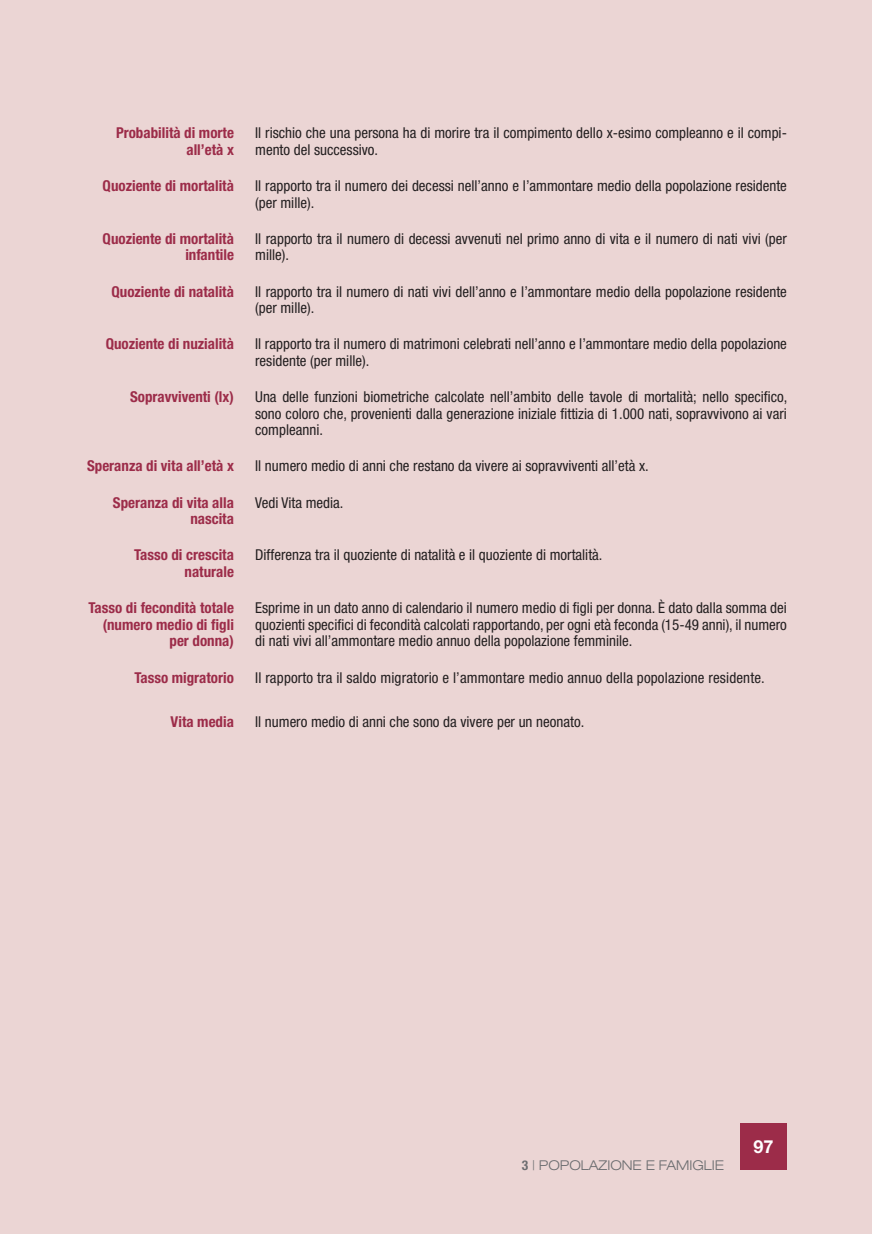
<style>
.page{position:relative;width:872px;height:1234px;background:#fff}
.page>*{position:absolute;margin:0;border:0;box-sizing:border-box;transform-origin:0 0}
.t1{font:700 18px "Helvetica Neue LT Std";color:#fff}
.t2{font:condensed 15px/16.5px "Helvetica Neue LT Std";color:#231f20}
.t3{font:700 condensed 15px/16.5px "Helvetica Neue LT Std";color:#9c2c49;text-align:right}
.t4{font:300 expanded 13.5px "Helvetica Neue LT Std";color:#6c6d70}
.s1{font-weight:700;font-stretch:condensed}
</style>
<div class="page">
<div style="left:0;top:0;width:872px;height:1233px;background:#ebd5d4"></div>
<div style="left:740px;top:1123px;width:47px;height:46px;background:#9c2c49"></div>
<p class="t3" style="left:116px;top:124px;width:119px">Probabilità di morte all’età x</p>
<p class="t2" style="left:255px;top:125px;width:533px">Il rischio che una persona ha di morire tra il compimento dello x-esimo compleanno e il compi&shy;mento del successivo.</p>
<p class="t3" style="left:103px;top:177px;width:133px">Quoziente di mortalità</p>
<p class="t2" style="left:255px;top:177px;width:533px">Il rapporto tra il numero dei decessi nell’anno e l’ammontare medio della popolazione residente (per mille).</p>
<p class="t3" style="left:103px;top:230px;width:133px">Quoziente di mortalità infantile</p>
<p class="t2" style="left:255px;top:230px;width:533px">Il rapporto tra il numero di decessi avvenuti nel primo anno di vita e il numero di nati vivi (per mille).</p>
<p class="t3" style="left:111px;top:283px;width:124px">Quoziente di natalità</p>
<p class="t2" style="left:255px;top:283px;width:533px">Il rapporto tra il numero di nati vivi dell’anno e l’ammontare medio della popolazione residente (per mille).</p>
<p class="t3" style="left:106px;top:335px;width:130px">Quoziente di nuzialità</p>
<p class="t2" style="left:255px;top:336px;width:533px">Il rapporto tra il numero di matrimoni celebrati nell’anno e l’ammontare medio della popolazione residente (per mille).</p>
<p class="t3" style="left:130px;top:388px;width:105px">Sopravviventi (lx)</p>
<p class="t2" style="left:255px;top:388px;width:534px;text-align:justify">Una delle funzioni biometriche calcolate nell’ambito delle tavole di mortalità; nello specifico, sono coloro che, provenienti dalla generazione iniziale fittizia di 1.000 nati, sopravvivono ai vari compleanni.</p>
<p class="t3" style="left:87px;top:457px;width:148px">Speranza di vita all’età x</p>
<p class="t2" style="left:255px;top:457px;width:395px">Il numero medio di anni che restano da vivere ai sopravviventi all’età x.</p>
<p class="t3" style="left:113px;top:494px;width:122px">Speranza di vita alla nascita</p>
<p class="t2" style="left:255px;top:494px;width:90px">Vedi Vita media.</p>
<p class="t3" style="left:134px;top:546px;width:101px">Tasso di crescita naturale</p>
<p class="t2" style="left:255px;top:546px;width:349px">Differenza tra il quoziente di natalità e il quoziente di mortalità.</p>
<p class="t3" style="left:89px;top:599px;width:147px">Tasso di fecondità totale (numero medio di figli per donna)</p>
<p class="t2" style="left:255px;top:599px;width:533px;text-align:justify">Esprime in un dato anno di calendario il numero medio di figli per donna. È dato dalla somma dei quozienti specifici di fecondità calcolati rapportando, per ogni età feconda (15-49 anni), il numero di nati vivi all’ammontare medio annuo della popolazione femminile.</p>
<p class="t3" style="left:134px;top:668px;width:101px">Tasso migratorio</p>
<p class="t2" style="left:255px;top:668px;width:511px">Il rapporto tra il saldo migratorio e l’ammontare medio annuo della popolazione residente.</p>
<p class="t3" style="left:171px;top:712px;width:65px">Vita media</p>
<p class="t2" style="left:255px;top:713px;width:331px">Il numero medio di anni che sono da vivere per un neonato.</p>
<p class="t4" style="left:522px;top:1156px;width:204px"><span class="s1">3</span> | POPOLAZIONE E FAMIGLIE</p>
<p class="t1" style="left:753px;top:1135px;width:22px">97</p>
</div>
